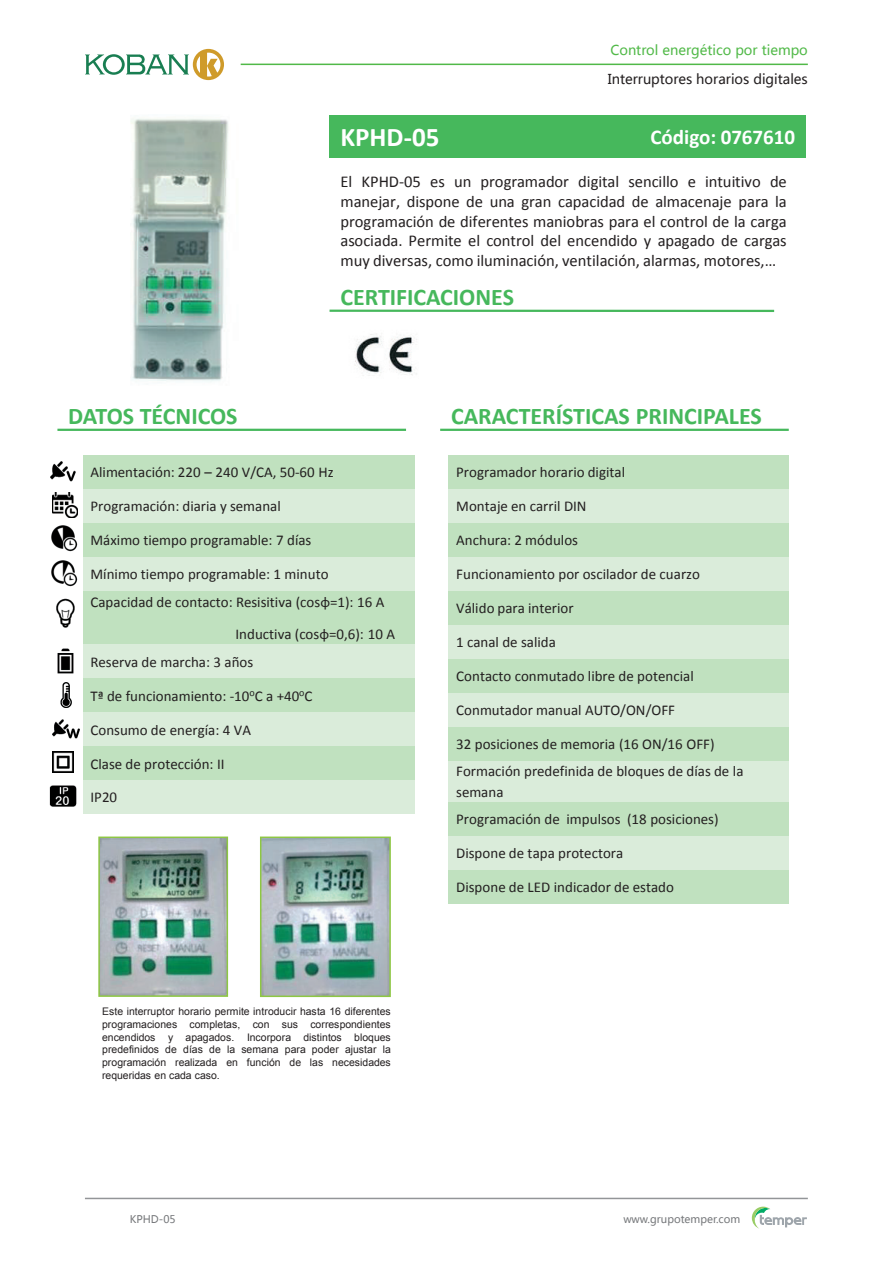
<style>
.page{position:relative;width:893px;height:1263px;background:#fff}
.page>*{position:absolute;margin:0;border:0;box-sizing:border-box;transform-origin:0 0}
.t1{font:700 27px "Calibri";color:#fff}
.t2{font:700 24px "Calibri";color:#46b85c}
.t3{font:700 21px "Calibri";color:#fff}
.t4{font:16.65px "Calibri";color:#231f20}
.t5{font:16.5px/19.8px "Calibri";color:#231f20;text-align:justify}
.t6{font:15px/27.3px "Calibri";color:#231f20}
.t7{font:13.5px "Microsoft Ya Hei";color:#231f20}
.t8{font:13.5px "Microsoft Ya Hei";color:#51b948}
.t9{font:10.5px/12.6px "Arial";letter-spacing:-.005em;color:#231f20;text-align:justify}
.t10{font:10.5px "Microsoft Ya Hei";color:#76787b}
</style>
<div class="page">
<hr style="left:85px;top:1198px;width:723px;height:1px;background:#939598">
<svg style="left:752px;top:1206px;width:55px;height:23px"></svg>
<svg style="left:85px;top:49px;width:139px;height:31px"></svg>
<hr style="left:241px;top:64px;width:567px;height:1px;background:#51b948">
<div style="left:330px;top:115px;width:476px;height:43px;background:#46b85c"></div>
<img style="left:131px;top:118px;width:98px;height:264px">
<hr style="left:57px;top:429px;width:349px;height:2px;background:#46b85c">
<hr style="left:440px;top:429px;width:349px;height:2px;background:#46b85c">
<div style="left:83px;top:455px;width:332px;height:34px;background:#c0e1bf"></div>
<div style="left:83px;top:489px;width:332px;height:34px;background:#daecda"></div>
<div style="left:83px;top:523px;width:332px;height:34px;background:#c0e1bf"></div>
<div style="left:83px;top:557px;width:332px;height:34px;background:#daecda"></div>
<div style="left:83px;top:591px;width:332px;height:53px;background:#c0e1bf"></div>
<div style="left:83px;top:644px;width:332px;height:34px;background:#daecda"></div>
<div style="left:83px;top:678px;width:332px;height:34px;background:#c0e1bf"></div>
<div style="left:83px;top:712px;width:332px;height:34px;background:#daecda"></div>
<div style="left:83px;top:746px;width:332px;height:34px;background:#c0e1bf"></div>
<div style="left:83px;top:780px;width:332px;height:34px;background:#daecda"></div>
<div style="left:449px;top:455px;width:340px;height:34px;background:#c0e1bf"></div>
<div style="left:449px;top:489px;width:340px;height:34px;background:#daecda"></div>
<div style="left:449px;top:523px;width:340px;height:34px;background:#c0e1bf"></div>
<div style="left:449px;top:557px;width:340px;height:34px;background:#daecda"></div>
<div style="left:449px;top:591px;width:340px;height:34px;background:#c0e1bf"></div>
<div style="left:449px;top:625px;width:340px;height:34px;background:#daecda"></div>
<div style="left:449px;top:659px;width:340px;height:34px;background:#c0e1bf"></div>
<div style="left:449px;top:693px;width:340px;height:34px;background:#daecda"></div>
<div style="left:449px;top:727px;width:340px;height:34px;background:#c0e1bf"></div>
<div style="left:449px;top:761px;width:340px;height:41px;background:#daecda"></div>
<div style="left:449px;top:802px;width:340px;height:34px;background:#c0e1bf"></div>
<div style="left:449px;top:836px;width:340px;height:34px;background:#daecda"></div>
<div style="left:449px;top:870px;width:340px;height:34px;background:#c0e1bf"></div>
<img style="left:50px;top:461px;width:26px;height:21px">
<img style="left:52px;top:492px;width:26px;height:26px">
<img style="left:51px;top:525px;width:27px;height:27px">
<img style="left:51px;top:560px;width:27px;height:27px">
<img style="left:56px;top:598px;width:19px;height:30px">
<img style="left:57px;top:648px;width:17px;height:26px">
<img style="left:52px;top:682px;width:28px;height:57px">
<img style="left:49px;top:785px;width:28px;height:22px">
<img style="left:52px;top:751px;width:22px;height:22px">
<hr style="left:330px;top:310px;width:444px;height:2px;background:#46b85c">
<img style="left:355px;top:333px;width:62px;height:43px">
<img style="left:101px;top:839px;width:124px;height:155px">
<div style="left:98px;top:836px;width:130px;height:161px;border:2px solid #8ec743"></div>
<img style="left:263px;top:839px;width:125px;height:155px">
<div style="left:260px;top:836px;width:131px;height:161px;border:2px solid #8ec743"></div>
<p class="t8" style="left:610px;top:41px;width:199px">Control energético por tiempo</p>
<p class="t7" style="left:608px;top:70px;width:202px">Interruptores horarios digitales</p>
<h1 class="t1" style="left:340px;top:120px;width:101px">KPHD-05</h1>
<h3 class="t3" style="left:650px;top:124px;width:146px">Código: 0767610</h3>
<p class="t5" style="left:340px;top:171px;width:448px">El KPHD-05 es un programador digital sencillo e intuitivo de manejar, dispone de una gran capacidad de almacenaje para la programación de diferentes maniobras para el control de la carga asociada. Permite el control del encendido y apagado de cargas</p>
<p class="t4" style="left:340px;top:250px;width:437px">muy diversas, como iluminación, ventilación, alarmas, motores,…</p>
<h2 class="t2" style="left:340px;top:282px;width:175px">CERTIFICACIONES</h2>
<h2 class="t2" style="left:68px;top:401px;width:171px">DATOS TÉCNICOS</h2>
<h2 class="t2" style="left:451px;top:401px;width:312px">CARACTERÍSTICAS PRINCIPALES</h2>
<p class="t6" style="left:91px;top:458px;width:245px">Alimentación: 220 – 240 V/CA, 50-60 Hz</p>
<p class="t6" style="left:91px;top:492px;width:192px">Programación: diaria y semanal</p>
<p class="t6" style="left:91px;top:526px;width:222px">Máximo tiempo programable: 7 días</p>
<p class="t6" style="left:91px;top:560px;width:296px">Mínimo tiempo programable: 1 minuto<br>Capacidad de contacto: Resisitiva (cosφ=1): 16 A</p>
<p class="t6" style="left:91px;top:620px;width:306px;text-indent:145px">Inductiva (cosφ=0,6): 10 A<br>Reserva de marcha: 3 años</p>
<p class="t6" style="left:91px;top:681px;width:224px">Tª de funcionamiento: -10<sup>o</sup>C a +40<sup>o</sup>C</p>
<p class="t6" style="left:91px;top:715px;width:162px">Consumo de energía: 4 VA</p>
<p class="t6" style="left:91px;top:749px;width:136px">Clase de protección: II</p>
<p class="t6" style="left:91px;top:783px;width:28px">IP20</p>
<p class="t9" style="left:102px;top:1005px;width:290px">Este interruptor horario permite introducir hasta 16 diferentes programaciones completas, con sus correspondientes encendidos y apagados. Incorpora distintos bloques predefinidos de días de la semana para poder ajustar la programación realizada en función de las necesidades requeridas en cada caso.</p>
<p class="t10" style="left:130px;top:1212px;width:48px">KPHD-05</p>
<p class="t6" style="left:456px;top:458px;width:170px">Programador horario digital</p>
<p class="t6" style="left:456px;top:492px;width:132px">Montaje en carril DIN</p>
<p class="t6" style="left:456px;top:526px;width:123px">Anchura: 2 módulos</p>
<p class="t6" style="left:456px;top:560px;width:245px">Funcionamiento por oscilador de cuarzo</p>
<p class="t6" style="left:456px;top:594px;width:119px">Válido para interior</p>
<p class="t6" style="left:456px;top:628px;width:101px">1 canal de salida</p>
<p class="t6" style="left:456px;top:662px;width:239px">Contacto conmutado libre de potencial</p>
<p class="t6" style="left:456px;top:696px;width:220px">Conmutador manual AUTO/ON/OFF</p>
<p class="t6" style="left:456px;top:730px;width:289px">32 posiciones de memoria (16 ON/16 OFF)<br>Formación predefinida de bloques de días de la</p>
<p class="t6" style="left:456px;top:778px;width:264px">semana<br>Programación de impulsos (18 posiciones)</p>
<p class="t6" style="left:456px;top:839px;width:169px">Dispone de tapa protectora</p>
<p class="t6" style="left:456px;top:873px;width:219px">Dispone de LED indicador de estado</p>
<p class="t10" style="left:623px;top:1212px;width:119px">www.grupotemper.com</p>
</div>
